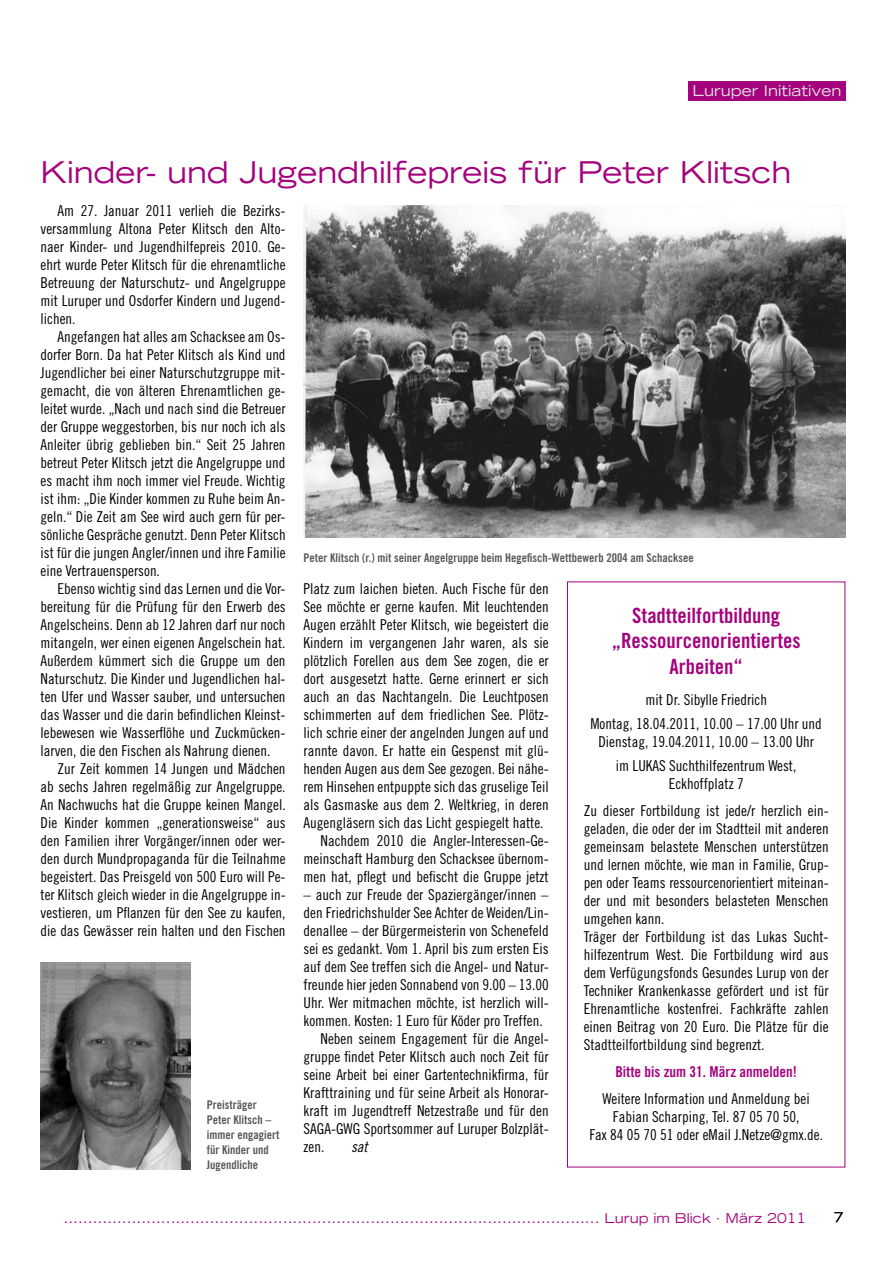
<style>
.page{position:relative;width:893px;height:1263px;background:#fff}
.page>*{position:absolute;margin:0;border:0;box-sizing:border-box;transform-origin:0 0}
.t1{font:expanded 30px "Trade Gothic LH";color:#a5027d}
.t2{font:21px/25.2px "Trade Gothic Bold Cond Twenty";color:#a5027d;text-align:center}
.t3{font:15px/18px "Trade Gothic Cond Eighteen";color:#000;text-align:justify}
.t4{font:15px "Trade Gothic Bold Cond Twenty";color:#a5027d}
.t5{font:expanded 15px "Trade Gothic LH";color:#e3e4e5}
.t6{font:15px "Trade Gothic Cond Eighteen Obl";color:#000}
.t7{font:expanded 13.5px "Trade Gothic LH";color:#a5027d}
.t8{font:expanded 13.5px "Trade Gothic LH";color:#000}
.t9{font:12px/15px "Trade Gothic Bold Cond Twenty";color:#58585a}
</style>
<div class="page">
<div style="left:688px;top:81px;width:158px;height:20px;background:#a5027d"></div>
<img style="left:304px;top:205px;width:542px;height:333px">
<img style="left:41px;top:962px;width:149px;height:207px">
<div style="left:567px;top:581px;width:278px;height:586px;border:1px solid #a5027d"></div>
<p class="t5" style="left:693px;top:81px;width:150px">Luruper Initiativen</p>
<h1 class="t1" style="left:41px;top:153px;width:753px">Kinder- und Jugendhilfepreis für Peter Klitsch</h1>
<p class="t3" style="left:41px;top:201px;width:247px;text-indent:17px">Am 27. Januar 2011 verlieh die Bezirks&shy;versammlung Altona Peter Klitsch den Alto&shy;naer Kinder- und Jugendhilfepreis 2010. Ge&shy;ehrt wurde Peter Klitsch für die ehrenamtliche Betreuung der Naturschutz- und Angelgruppe mit Luruper und Osdorfer Kindern und Jugend&shy;lichen.</p>
<p class="t3" style="left:41px;top:327px;width:247px;text-indent:17px">Angefangen hat alles am Schacksee am Os&shy;dorfer Born. Da hat Peter Klitsch als Kind und Jugendlicher bei einer Naturschutzgruppe mit&shy;gemacht, die von älteren Ehrenamtlichen ge&shy;leitet wurde. „Nach und nach sind die Betreuer der Gruppe weggestorben, bis nur noch ich als Anleiter übrig geblieben bin.“ Seit 25 Jahren betreut Peter Klitsch jetzt die Angelgruppe und es macht ihm noch immer viel Freude. Wichtig ist ihm: „Die Kinder kommen zu Ruhe beim An&shy;geln.“ Die Zeit am See wird auch gern für per&shy;sönliche Gespräche genutzt. Denn Peter Klitsch ist für die jungen Angler/innen und ihre Familie eine Vertrauensperson.</p>
<p class="t3" style="left:41px;top:579px;width:247px;text-indent:17px">Ebenso wichtig sind das Lernen und die Vor&shy;bereitung für die Prüfung für den Erwerb des Angelscheins. Denn ab 12 Jahren darf nur noch mitangeln, wer einen eigenen Angelschein hat.<br>Außerdem kümmert sich die Gruppe um den Naturschutz. Die Kinder und Jugendlichen hal&shy;ten Ufer und Wasser sauber, und untersuchen das Wasser und die darin befindlichen Kleinst&shy;lebewesen wie Wasserflöhe und Zuckmücken&shy;larven, die den Fischen als Nahrung dienen.</p>
<p class="t3" style="left:41px;top:759px;width:247px;text-indent:17px">Zur Zeit kommen 14 Jungen und Mädchen ab sechs Jahren regelmäßig zur Angelgruppe.<br>An Nachwuchs hat die Gruppe keinen Mangel.<br>Die Kinder kommen „generationsweise“ aus den Familien ihrer Vorgänger/innen oder wer&shy;den durch Mundpropaganda für die Teilnahme begeistert. Das Preisgeld von 500 Euro will Pe&shy;ter Klitsch gleich wieder in die Angelgruppe in&shy;vestieren, um Pflanzen für den See zu kaufen, die das Gewässer rein halten und den Fischen</p>
<p class="t9" style="left:304px;top:550px;width:392px">Peter Klitsch (r.) mit seiner Angelgruppe beim Hegefisch-Wettbewerb 2004 am Schacksee</p>
<p class="t3" style="left:304px;top:579px;width:247px">Platz zum laichen bieten. Auch Fische für den</p>
<p class="t3" style="left:304px;top:597px;width:247px">See möchte er gerne kaufen. Mit leuchtenden</p>
<p class="t3" style="left:304px;top:615px;width:247px">Augen erzählt Peter Klitsch, wie begeistert die</p>
<p class="t3" style="left:304px;top:633px;width:247px">Kindern im vergangenen Jahr waren, als sie</p>
<p class="t3" style="left:304px;top:651px;width:247px">plötzlich Forellen aus dem See zogen, die er</p>
<p class="t3" style="left:304px;top:669px;width:247px">dort ausgesetzt hatte. Gerne erinnert er sich</p>
<p class="t3" style="left:304px;top:687px;width:247px">auch an das Nachtangeln. Die Leuchtposen</p>
<p class="t3" style="left:304px;top:705px;width:247px">schimmerten auf dem friedlichen See. Plötz-</p>
<p class="t3" style="left:304px;top:723px;width:247px">lich schrie einer der angelnden Jungen auf und</p>
<p class="t3" style="left:304px;top:741px;width:247px">rannte davon. Er hatte ein Gespenst mit glü-</p>
<p class="t3" style="left:304px;top:759px;width:247px">henden Augen aus dem See gezogen. Bei nähe-</p>
<p class="t3" style="left:304px;top:777px;width:247px">rem Hinsehen entpuppte sich das gruselige Teil</p>
<p class="t3" style="left:304px;top:795px;width:247px">als Gasmaske aus dem 2. Weltkrieg, in deren</p>
<p class="t3" style="left:304px;top:813px;width:241px">Augengläsern sich das Licht gespiegelt hatte.</p>
<p class="t3" style="left:321px;top:831px;width:230px">Nachdem 2010 die Angler-Interessen-Ge-</p>
<p class="t3" style="left:304px;top:849px;width:247px">meinschaft Hamburg den Schacksee übernom-</p>
<p class="t3" style="left:304px;top:867px;width:247px">men hat, pflegt und befischt die Gruppe jetzt</p>
<p class="t3" style="left:304px;top:885px;width:247px">– auch zur Freude der Spaziergänger/innen –</p>
<p class="t3" style="left:304px;top:903px;width:247px">den Friedrichshulder See Achter de Weiden/Lin-</p>
<p class="t3" style="left:304px;top:921px;width:247px">denallee – der Bürgermeisterin von Schenefeld</p>
<p class="t3" style="left:304px;top:939px;width:247px">sei es gedankt. Vom 1. April bis zum ersten Eis</p>
<p class="t3" style="left:304px;top:957px;width:247px">auf dem See treffen sich die Angel- und Natur-</p>
<p class="t3" style="left:304px;top:975px;width:247px">freunde hier jeden Sonnabend von 9.00 – 13.00</p>
<p class="t3" style="left:304px;top:993px;width:247px">Uhr. Wer mitmachen möchte, ist herzlich will-</p>
<p class="t3" style="left:304px;top:1011px;width:241px">kommen. Kosten: 1 Euro für Köder pro Treffen.</p>
<p class="t3" style="left:321px;top:1029px;width:230px">Neben seinem Engagement für die Angel-</p>
<p class="t3" style="left:304px;top:1047px;width:247px">gruppe findet Peter Klitsch auch noch Zeit für</p>
<p class="t3" style="left:304px;top:1065px;width:247px">seine Arbeit bei einer Gartentechnikfirma, für</p>
<p class="t3" style="left:304px;top:1083px;width:247px">Krafttraining und für seine Arbeit als Honorar-</p>
<p class="t3" style="left:304px;top:1101px;width:247px">kraft im Jugendtreff Netzestraße und für den</p>
<p class="t3" style="left:304px;top:1119px;width:247px">SAGA-GWG Sportsommer auf Luruper Bolzplät-</p>
<p class="t3" style="left:304px;top:1137px;width:22px">zen.</p>
<p class="t6" style="left:351px;top:1138px;width:18px">sat</p>
<h2 class="t2" style="left:612px;top:603px;width:190px">Stadtteilfortbildung „Ressourcenorientiertes<br>Arbeiten“</h2>
<p class="t3" style="left:590px;top:688px;width:233px;line-height:24px;text-align:center">mit Dr. Sibylle Friedrich<br>Montag, 18.04.2011, 10.00 – 17.00 Uhr und</p>
<p class="t3" style="left:598px;top:730px;width:217px;line-height:24px;text-align:center">Dienstag, 19.04.2011, 10.00 – 13.00 Uhr im LUKAS Suchthilfezentrum West,</p>
<p class="t3" style="left:584px;top:770px;width:246px;line-height:27px;text-align:center">Eckhoffplatz 7<br>Zu dieser Fortbildung ist jede/r herzlich ein-</p>
<p class="t3" style="left:584px;top:820px;width:246px;text-align:left">geladen, die oder der im Stadtteil mit anderen gemeinsam belastete Menschen unterstützen und lernen möchte, wie man in Familie, Grup&shy;pen oder Teams ressourcenorientiert miteinan&shy;der und mit besonders belasteten Menschen umgehen kann.<br>Träger der Fortbildung ist das Lukas Sucht&shy;hilfezentrum West. Die Fortbildung wird aus dem Verfügungsfonds Gesundes Lurup von der Techniker Krankenkasse gefördert und ist für Ehrenamtliche kostenfrei. Fachkräfte zahlen einen Beitrag von 20 Euro. Die Plätze für die Stadtteilfortbildung sind begrenzt.</p>
<p class="t4" style="left:615px;top:1063px;width:183px">Bitte bis zum 31. März anmelden!</p>
<p class="t3" style="left:589px;top:1090px;width:235px;text-align:center">Weitere Information und Anmeldung bei<br>Fabian Scharping, Tel. 87 05 70 50,<br>Fax 84 05 70 51 oder eMail J.Netze@gmx.de.</p>
<p class="t9" style="left:207px;top:1097px;width:74px">Preisträger<br>Peter Klitsch – immer engagiert für Kinder und<br>Jugendliche</p>
<p class="t7" style="left:63px;top:1209px;width:744px">.............................................................................................................. Lurup im Blick · März 2011</p>
<p class="t8" style="left:834px;top:1209px;width:11px">7</p>
</div>
